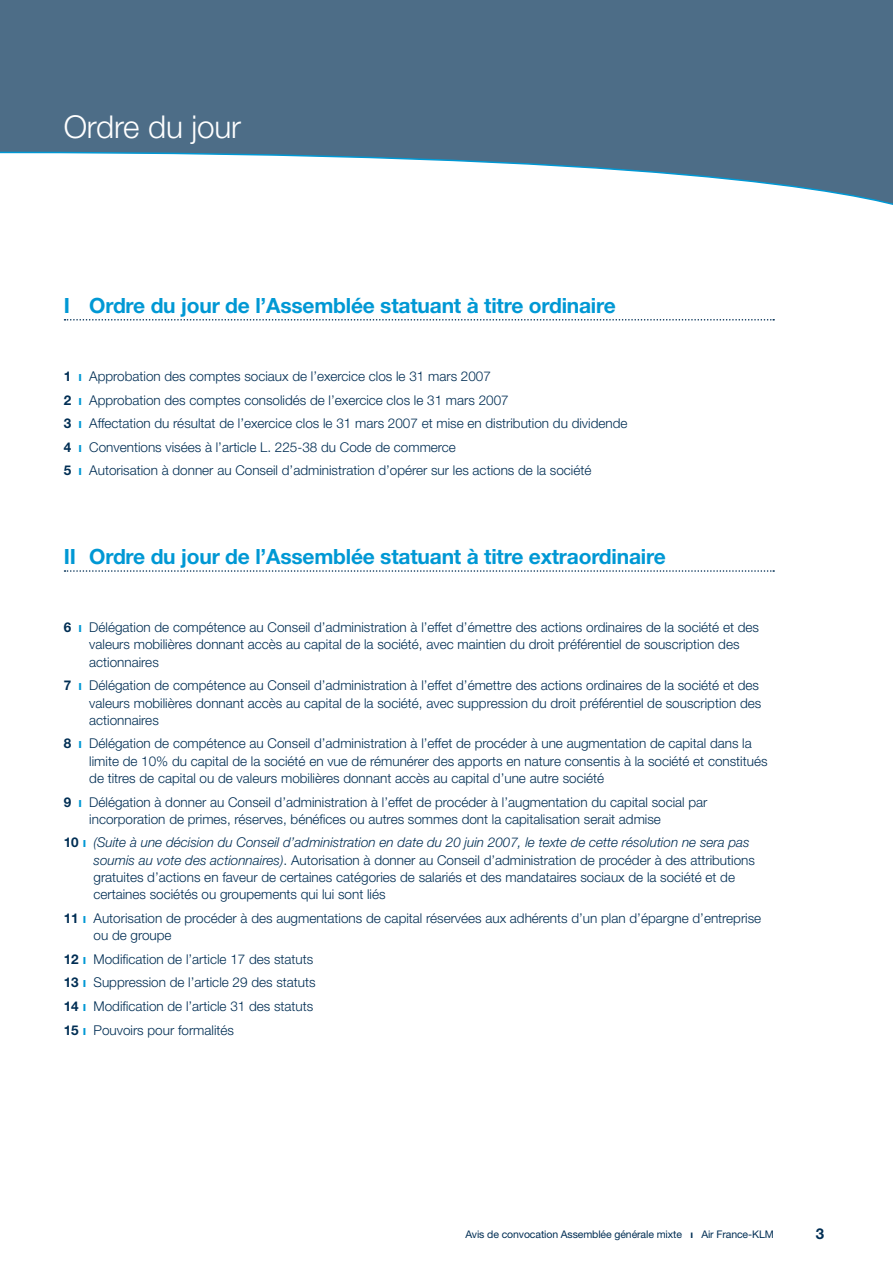
<style>
.page{position:relative;width:893px;height:1263px;background:#fff}
.page>*{position:absolute;margin:0;border:0;box-sizing:border-box;transform-origin:0 0}
.t1{font:300 31.5px "Helvetica Neue LT Std";letter-spacing:-.005em;color:#fff}
.t2{font:700 21px "Helvetica Neue LT Std";letter-spacing:-.01em;color:#0098d4}
.t3{font:300 13.5px/17.2px "Helvetica Neue LT Std";color:#002e54}
.t4{font:10.5px "Helvetica Neue LT Std";letter-spacing:-.01em;color:#002e54}
.s1{font-weight:700}
.s2{font-weight:700;color:#0098d4}
.s3{font-style:italic}
</style>
<div class="page">
<div style="left:2px;top:0;width:891px;height:151px;background:#4d6d87"></div>
<svg style="left:2px;top:151px;width:891px;height:54px"></svg>
<svg style="left:0;top:0;width:2px;height:154px"></svg>
<svg style="left:65px;top:319px;width:709px;height:2px"></svg>
<svg style="left:65px;top:570px;width:709px;height:2px"></svg>
<h1 class="t1" style="left:64px;top:108px;width:179px">Ordre du jour</h1>
<h2 class="t2" style="left:64px;top:292px;width:553px">I Ordre du jour de l’Assemblée statuant à titre ordinaire</h2>
<p class="t3" style="left:64px;top:364px;width:565px;line-height:23.7px"><span class="s1">1</span> <span class="s2">ı</span> Approbation des comptes sociaux de l’exercice clos le 31 mars 2007<br><span class="s1">2</span> <span class="s2">ı</span> Approbation des comptes consolidés de l’exercice clos le 31 mars 2007<br><span class="s1">3</span> <span class="s2">ı</span> Affectation du résultat de l’exercice clos le 31 mars 2007 et mise en distribution du dividende <span class="s1">4</span> <span class="s2">ı</span> Conventions visées à l’article L. 225-38 du Code de commerce<br><span class="s1">5</span> <span class="s2">ı</span> Autorisation à donner au Conseil d’administration d’opérer sur les actions de la société</p>
<h2 class="t2" style="left:64px;top:543px;width:603px">II Ordre du jour de l’Assemblée statuant à titre extraordinaire</h2>
<p class="t3" style="left:89px;top:618px;width:671px;text-indent:-26px"><span class="s1">6</span> <span class="s2">ı</span> Délégation de compétence au Conseil d’administration à l’effet d’émettre des actions ordinaires de la société et des valeurs mobilières donnant accès au capital de la société, avec maintien du droit préférentiel de souscription des actionnaires</p>
<p class="t3" style="left:89px;top:677px;width:673px;text-indent:-26px"><span class="s1">7</span> <span class="s2">ı</span> Délégation de compétence au Conseil d’administration à l’effet d’émettre des actions ordinaires de la société et des valeurs mobilières donnant accès au capital de la société, avec suppression du droit préférentiel de souscription des actionnaires</p>
<p class="t3" style="left:89px;top:735px;width:680px;text-indent:-26px"><span class="s1">8</span> <span class="s2">ı</span> Délégation de compétence au Conseil d’administration à l’effet de procéder à une augmentation de capital dans la limite de 10% du capital de la société en vue de rémunérer des apports en nature consentis à la société et constitués de titres de capital ou de valeurs mobilières donnant accès au capital d’une autre société</p>
<p class="t3" style="left:89px;top:793px;width:620px;text-indent:-26px"><span class="s1">9</span> <span class="s2">ı</span> Délégation à donner au Conseil d’administration à l’effet de procéder à l’augmentation du capital social par incorporation de primes, réserves, bénéfices ou autres sommes dont la capitalisation serait admise</p>
<p class="t3" style="left:94px;top:834px;width:663px;text-indent:-30px"><span class="s1">10</span> <span class="s2">ı</span> <span class="s3">(Suite à une décision du Conseil d’administration en date du 20 juin 2007, le texte de cette résolution ne sera pas soumis au vote des actionnaires)</span>. Autorisation à donner au Conseil d’administration de procéder à des attributions gratuites d’actions en faveur de certaines catégories de salariés et des mandataires sociaux de la société et de certaines sociétés ou groupements qui lui sont liés</p>
<p class="t3" style="left:94px;top:909px;width:669px;text-indent:-30px"><span class="s1">11</span> <span class="s2">ı</span> Autorisation de procéder à des augmentations de capital réservées aux adhérents d’un plan d’épargne d’entreprise ou de groupe</p>
<p class="t3" style="left:64px;top:947px;width:253px;line-height:23.7px"><span class="s1">12</span> <span class="s2">ı</span> Modification de l’article 17 des statuts <span class="s1">13</span> <span class="s2">ı</span> Suppression de l’article 29 des statuts <span class="s1">14</span> <span class="s2">ı</span> Modification de l’article 31 des statuts <span class="s1">15</span> <span class="s2">ı</span> Pouvoirs pour formalités</p>
<p class="t4" style="left:465px;top:1228px;width:310px">Avis de convocation Assemblée générale mixte <span class="s1">ı</span> Air France-KLM</p>
</div>
